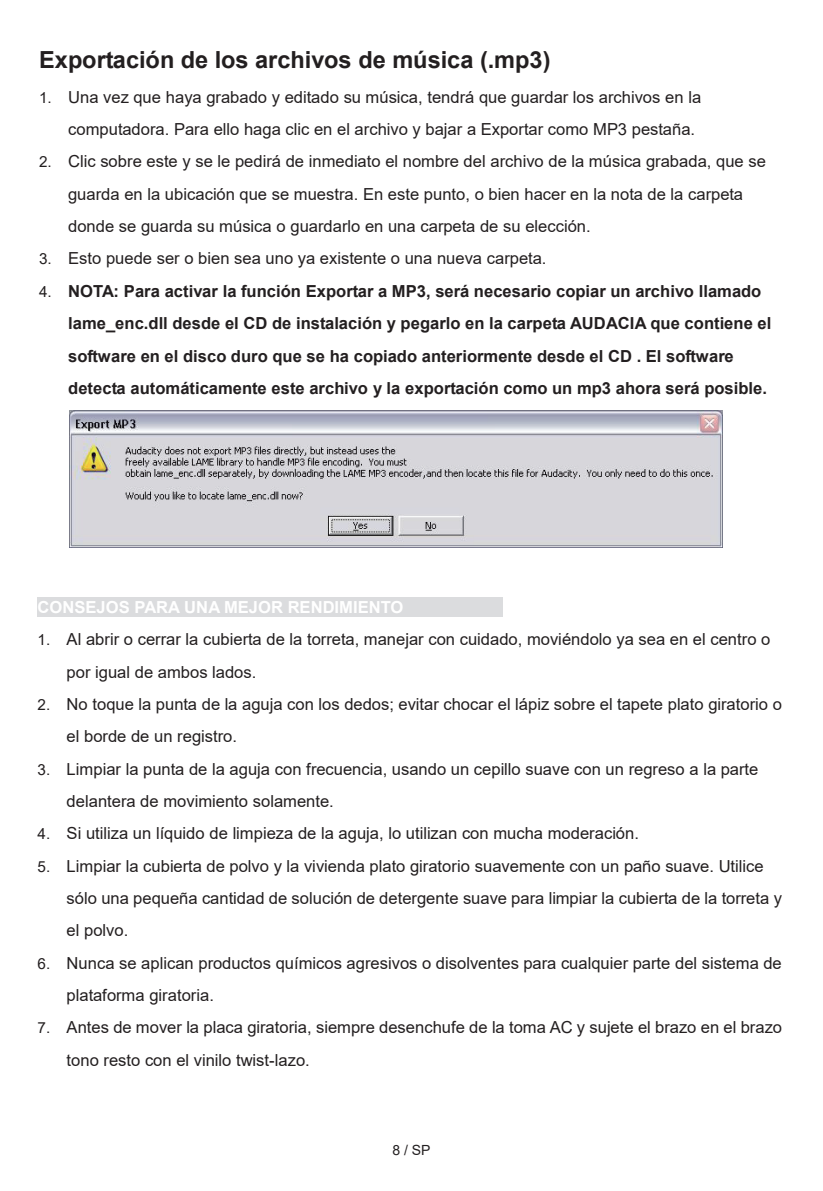
<style>
.page{position:relative;width:823px;height:1191px;background:#fff}
.page>*{position:absolute;margin:0;border:0;box-sizing:border-box;transform-origin:0 0}
.t1{font:700 23.6px "Arial";color:#231f20}
.t2{font:16.6px/32.4px "Arial";color:#231f20}
.t3{font:700 16.6px/32.4px "Arial";color:#231f20}
.t4{font:700 16.6px "Arial";color:#fff}
.t5{font:14px "Arial";color:#231f20}
.s1{font-size:15.2px}
.s2{font-weight:400;font-size:15.2px}
</style>
<div class="page">
<img style="left:70px;top:410px;width:651px;height:138px">
<div style="left:38px;top:597px;width:465px;height:20px;background:#dbdcde"></div>
<h1 class="t1" style="left:39px;top:43px;width:512px">Exportación de los archivos de música (.mp3)</h1>
<p class="t2" style="left:68px;top:81px;width:634px;text-indent:-29px"><span class="s1">1.</span> Una vez que haya grabado y editado su música, tendrá que guardar los archivos en la computadora. Para ello haga clic en el archivo y bajar a Exportar como MP3 pestaña.</p>
<p class="t2" style="left:68px;top:145px;width:699px;text-indent:-29px"><span class="s1">2.</span> Clic sobre este y se le pedirá de inmediato el nombre del archivo de la música grabada, que se guarda en la ubicación que se muestra. En este punto, o bien hacer en la nota de la carpeta donde se guarda su música o guardarlo en una carpeta de su elección.</p>
<p class="t2" style="left:39px;top:242px;width:508px"><span class="s1">3.</span> Esto puede ser o bien sea uno ya existente o una nueva carpeta.</p>
<p class="t3" style="left:68px;top:275px;width:704px;text-indent:-29px"><span class="s2">4.</span> NOTA: Para activar la función Exportar a MP3, será necesario copiar un archivo llamado lame_enc.dll desde el CD de instalación y pegarlo en la carpeta AUDACIA que contiene el software en el disco duro que se ha copiado anteriormente desde el CD . El software detecta automáticamente este archivo y la exportación como un mp3 ahora será posible.</p>
<p class="t4" style="left:38px;top:596px;width:367px">CONSEJOS PARA UNA MEJOR RENDIMIENTO</p>
<p class="t2" style="left:66px;top:623px;width:705px;text-indent:-29px"><span class="s1">1.</span> Al abrir o cerrar la cubierta de la torreta, manejar con cuidado, moviéndolo ya sea en el centro o por igual de ambos lados.</p>
<p class="t2" style="left:66px;top:688px;width:716px;text-indent:-29px"><span class="s1">2.</span> No toque la punta de la aguja con los dedos; evitar chocar el lápiz sobre el tapete plato giratorio o el borde de un registro.</p>
<p class="t2" style="left:66px;top:752px;width:693px;text-indent:-29px"><span class="s1">3.</span> Limpiar la punta de la aguja con frecuencia, usando un cepillo suave con un regreso a la parte delantera de movimiento solamente.</p>
<p class="t2" style="left:38px;top:817px;width:602px"><span class="s1">4.</span> Si utiliza un líquido de limpieza de la aguja, lo utilizan con mucha moderación.</p>
<p class="t2" style="left:66px;top:849px;width:716px;text-indent:-29px"><span class="s1">5.</span> Limpiar la cubierta de polvo y la vivienda plato giratorio suavemente con un paño suave. Utilice sólo una pequeña cantidad de solución de detergente suave para limpiar la cubierta de la torreta y el polvo.</p>
<p class="t2" style="left:66px;top:946px;width:716px;text-indent:-29px"><span class="s1">6.</span> Nunca se aplican productos químicos agresivos o disolventes para cualquier parte del sistema de plataforma giratoria.</p>
<p class="t2" style="left:67px;top:1011px;width:716px;text-indent:-29px"><span class="s1">7.</span> Antes de mover la placa giratoria, siempre desenchufe de la toma AC y sujete el brazo en el brazo tono resto con el vinilo twist-lazo.</p>
<p class="t5" style="left:392px;top:1140px;width:40px">8 / SP</p>
</div>
